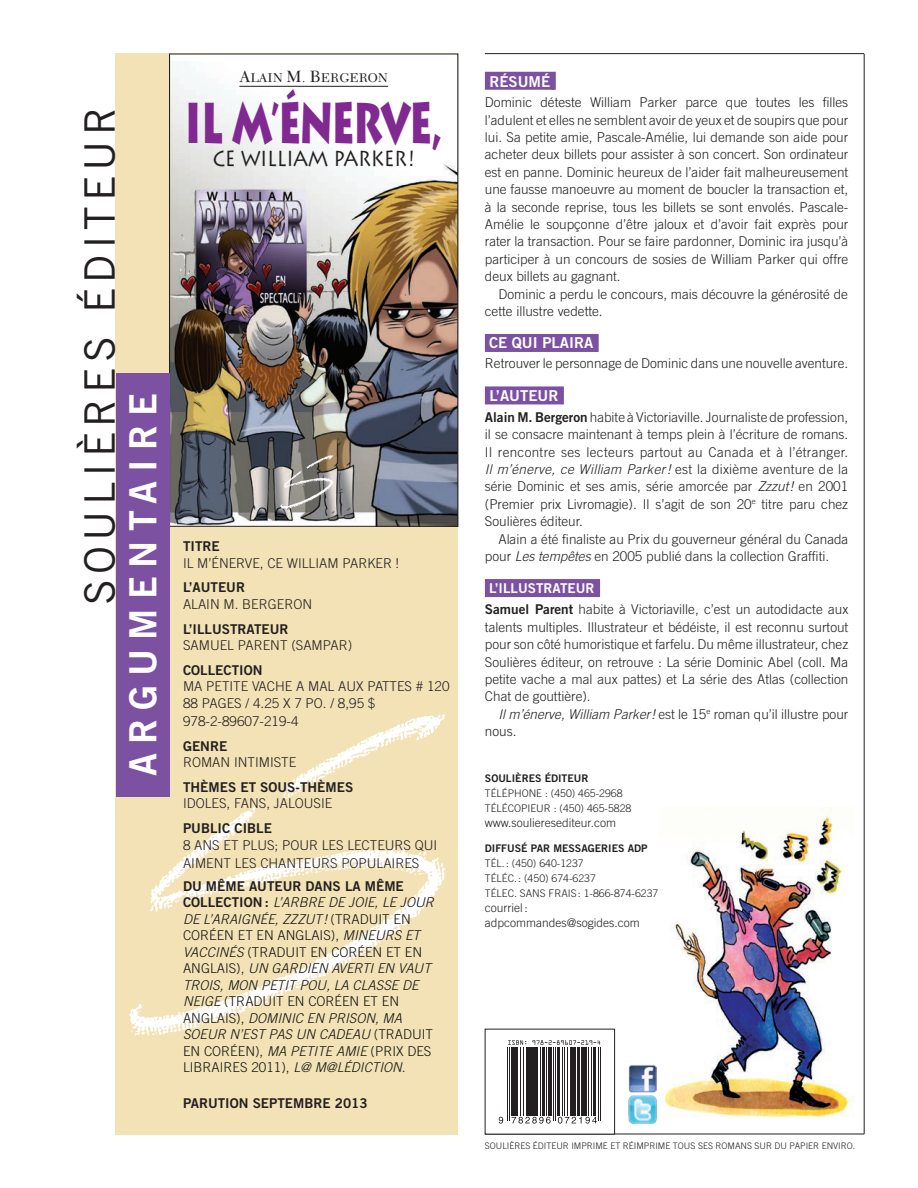
<style>
.page{position:relative;width:918px;height:1188px;background:#fff}
.page>*{position:absolute;margin:0;border:0;box-sizing:border-box;transform-origin:0 0}
.t1{font:900 56.7px "Lithos";letter-spacing:-.05em;color:#802990;scale:.67 1}
.t2{font:42px "Trade Gothic";letter-spacing:.125em;color:#231f20}
.t3{font:37.5px "Trade Gothic Bold Two";letter-spacing:.24em;color:#fff}
.t4{font:21.75px "Lithos";letter-spacing:-.025em;color:#231f20;scale:.87 1}
.RULE{font:15px "Trade Gothic Bold Two";color:#fff}
.t5{font:300 13.5px/17.4px "Trade Gothic";color:#231f20}
.t6{font:italic 300 13.5px/16.5px "Trade Gothic";color:#141413}
.t7{font:13.5px/16.5px "Trade Gothic Bold Two";color:#231f20}
.t8{font:300 13.5px "Trade Gothic";letter-spacing:.025em;color:#231f20}
.RULE-2{font:13.5px "Trade Gothic Bold Two";color:#fff}
.t9{font:13.2px "New Caledonia";color:#231f20}
.t10{font:300 12px "Trade Gothic";color:#231f20}
.t11{font:300 10.5px "Trade Gothic";color:#231f20}
.t12{font:10.5px "Trade Gothic Bold Two";color:#231f20}
.t13{font:300 9px "Trade Gothic";color:#231f20}
.s1{font-size:16.95px}
.s2{font-family:"Trade Gothic";font-weight:300;font-style:italic;color:#141413}
.s3{font-style:normal}
.s4{font-family:"Trade Gothic Bold Two";font-weight:400}
.s5{font-style:italic}
</style>
<div class="page">
<div style="left:116px;top:53px;width:342px;height:1082px;background:#f3e2b6"></div>
<img style="left:116px;top:712px;width:330px;height:324px">
<img style="left:171px;top:56px;width:285px;height:468px">
<div style="left:169px;top:54px;width:289px;height:472px;border:1px solid #231f20"></div>
<div style="left:116px;top:373px;width:54px;height:423px;background:#7c51a1"></div>
<hr style="left:485px;top:53px;width:379px;height:1px;background:#231f20">
<hr style="left:864px;top:54px;width:1px;height:1080px;background:#231f20">
<hr style="left:485px;top:1134px;width:379px;height:1px;background:#231f20">
<div style="left:485px;top:72px;width:71px;height:18px;background:#7c51a1"></div>
<div style="left:485px;top:334px;width:114px;height:18px;background:#7c51a1"></div>
<div style="left:485px;top:386px;width:79px;height:18px;background:#7c51a1"></div>
<div style="left:485px;top:579px;width:115px;height:18px;background:#7c51a1"></div>
<svg style="left:508px;top:1040px;width:18px;height:5px"></svg>
<svg style="left:532px;top:1040px;width:68px;height:5px"></svg>
<svg style="left:499px;top:1117px;width:4px;height:7px"></svg>
<hr style="left:507px;top:1048px;width:1px;height:73px;background:#231f20">
<hr style="left:509px;top:1048px;width:1px;height:73px;background:#231f20">
<hr style="left:511px;top:1048px;width:3px;height:68px;background:#231f20">
<hr style="left:515px;top:1048px;width:2px;height:68px;background:#231f20">
<hr style="left:520px;top:1048px;width:1px;height:68px;background:#231f20">
<hr style="left:523px;top:1048px;width:1px;height:68px;background:#231f20">
<hr style="left:526px;top:1048px;width:2px;height:68px;background:#231f20">
<hr style="left:529px;top:1048px;width:2px;height:68px;background:#231f20">
<hr style="left:532px;top:1048px;width:2px;height:68px;background:#231f20">
<hr style="left:535px;top:1048px;width:3px;height:68px;background:#231f20">
<hr style="left:540px;top:1048px;width:1px;height:68px;background:#231f20">
<hr style="left:542px;top:1048px;width:3px;height:68px;background:#231f20">
<svg style="left:512px;top:1117px;width:39px;height:7px"></svg>
<hr style="left:546px;top:1048px;width:1px;height:68px;background:#231f20">
<hr style="left:548px;top:1048px;width:4px;height:68px;background:#231f20">
<hr style="left:553px;top:1048px;width:1px;height:73px;background:#231f20">
<hr style="left:555px;top:1048px;width:1px;height:73px;background:#231f20">
<hr style="left:557px;top:1048px;width:3px;height:68px;background:#231f20">
<hr style="left:562px;top:1048px;width:1px;height:68px;background:#231f20">
<hr style="left:564px;top:1048px;width:1px;height:68px;background:#231f20">
<hr style="left:568px;top:1048px;width:1px;height:68px;background:#231f20">
<hr style="left:570px;top:1048px;width:3px;height:68px;background:#231f20">
<hr style="left:573px;top:1048px;width:2px;height:68px;background:#231f20">
<hr style="left:577px;top:1048px;width:2px;height:68px;background:#231f20">
<hr style="left:581px;top:1048px;width:2px;height:68px;background:#231f20">
<hr style="left:584px;top:1048px;width:3px;height:68px;background:#231f20">
<hr style="left:588px;top:1048px;width:1px;height:68px;background:#231f20">
<svg style="left:558px;top:1117px;width:39px;height:7px"></svg>
<hr style="left:591px;top:1048px;width:1px;height:68px;background:#231f20">
<hr style="left:593px;top:1048px;width:3px;height:68px;background:#231f20">
<hr style="left:598px;top:1048px;width:1px;height:73px;background:#231f20">
<hr style="left:600px;top:1048px;width:1px;height:73px;background:#231f20">
<img style="left:628px;top:1064px;width:28px;height:28px">
<img style="left:628px;top:1095px;width:29px;height:29px">
<img style="left:664px;top:808px;width:187px;height:309px">
<p class="t2" style="left:74px;top:605px;width:500px;rotate:-90deg">SOULIÈRES ÉDITEUR</p>
<p class="t3" style="left:120px;top:776px;width:384px;rotate:-90deg">ARGUMENTAIRE</p>
<p class="t9" style="left:239px;top:70px;width:150px"><span class="s1">A</span>LAIN <span class="s1">M</span>. <span class="s1">B</span>ERGERON</p>
<p class="t1" style="left:185px;top:88px;width:386px">IL M’ÉNERVE,</p>
<p class="t4" style="left:213px;top:146px;width:233px">CE WILLIAM PARKER !</p>
<p class="t7" style="left:183px;top:538px;width:38px">TITRE</p>
<p class="t5" style="left:183px;top:554px;width:217px">IL M’ÉNERVE, CE WILLIAM PARKER !</p>
<p class="t7" style="left:183px;top:579px;width:64px">L’AUTEUR</p>
<p class="t5" style="left:183px;top:595px;width:131px">ALAIN M. BERGERON</p>
<p class="t7" style="left:183px;top:620px;width:107px">L’ILLUSTRATEUR</p>
<p class="t5" style="left:183px;top:637px;width:171px">SAMUEL PARENT (SAMPAR)</p>
<p class="t7" style="left:183px;top:662px;width:81px">COLLECTION</p>
<p class="t5" style="left:183px;top:678px;width:268px">MA PETITE VACHE A MAL AUX PATTES # 120</p>
<p class="t5" style="left:183px;top:694px;width:194px">88 PAGES / 4.25 X 7 PO. / 8,95 $</p>
<p class="t5" style="left:183px;top:712px;width:117px">978-2-89607-219-4</p>
<p class="t7" style="left:183px;top:737px;width:46px">GENRE</p>
<p class="t5" style="left:183px;top:754px;width:115px">ROMAN INTIMISTE</p>
<p class="t7" style="left:183px;top:779px;width:172px">THÈMES ET SOUS-THÈMES</p>
<p class="t5" style="left:183px;top:795px;width:151px">IDOLES, FANS, JALOUSIE</p>
<p class="t7" style="left:183px;top:820px;width:90px">PUBLIC CIBLE</p>
<p class="t5" style="left:183px;top:836px;width:256px;line-height:18px">8 ANS ET PLUS; POUR LES LECTEURS QUI<br>AIMENT LES CHANTEURS POPULAIRES</p>
<p class="t7" style="left:183px;top:878px;width:252px">DU MÊME AUTEUR DANS LA MÊME<br>COLLECTION : <span class="s2">L’ARBRE DE JOIE, LE JOUR</span></p>
<p class="t6" style="left:183px;top:911px;width:252px">DE L’ARAIGNÉE, ZZZUT! <span class="s3">(TRADUIT EN CORÉEN ET EN ANGLAIS),</span> MINEURS ET VACCINÉS <span class="s3">(TRADUIT EN CORÉEN ET EN ANGLAIS),</span> UN GARDIEN AVERTI EN VAUT TROIS, MON PETIT POU, LA CLASSE DE NEIGE <span class="s3">(TRADUIT EN CORÉEN ET EN ANGLAIS),</span> DOMINIC EN PRISON, MA SOEUR N’EST PAS UN CADEAU <span class="s3">(TRADUIT EN CORÉEN),</span> MA PETITE AMIE <span class="s3">(PRIX DES LIBRAIRES 2011),</span> L@ M@LÉDICTION<span class="s3">.</span></p>
<p class="t7" style="left:183px;top:1095px;width:186px">PARUTION SEPTEMBRE 2013</p>
<p class="RULE" style="left:489px;top:72px;width:68px">RÉSUMÉ<sub>1</sub></p>
<p class="t5" style="left:485px;top:93px;width:365px;text-align:justify">Dominic déteste William Parker parce que toutes les filles l’adulent et elles ne semblent avoir de yeux et de soupirs que pour lui. Sa petite amie, Pascale-Amélie, lui demande son aide pour acheter deux billets pour assister à son concert. Son ordinateur est en panne. Dominic heureux de l’aider fait malheureusement une fausse manoeuvre au moment de boucler la transaction et, à la seconde reprise, tous les billets se sont envolés. Pascale-Amélie le soupçonne d’être jaloux et d’avoir fait exprès pour rater la transaction. Pour se faire pardonner, Dominic ira jusqu’à participer à un concours de sosies de William Parker qui offre deux billets au gagnant.</p>
<p class="t5" style="left:485px;top:285px;width:365px;text-indent:14px">Dominic a perdu le concours, mais découvre la générosité de cette illustre vedette.</p>
<p class="RULE" style="left:489px;top:334px;width:111px">CE QUI PLAIRA<sub>1</sub></p>
<p class="t5" style="left:485px;top:355px;width:365px">Retrouver le personnage de Dominic dans une nouvelle aventure.</p>
<p class="RULE" style="left:489px;top:386px;width:76px">L’AUTEUR<sub>1</sub></p>
<p class="t5" style="left:485px;top:408px;width:365px"><span class="s4">Alain M. Bergeron</span> habite à Victoriaville. Journaliste de profession, il se consacre maintenant à temps plein à l’écriture de romans.</p>
<p class="t8" style="left:485px;top:444px;width:365px">Il rencontre ses lecteurs partout au Canada et à l’étranger.</p>
<p class="t5" style="left:485px;top:460px;width:365px;text-align:justify"><span class="s5">Il m’énerve, ce William Parker!</span> est la dixième aventure de la série Dominic et ses amis, série amorcée par <span class="s5">Zzzut!</span> en 2001 (Premier prix Livromagie). Il s’agit de son 20<sup>e</sup> titre paru chez Soulières éditeur.</p>
<p class="t5" style="left:485px;top:530px;width:365px;text-indent:14px">Alain a été finaliste au Prix du gouverneur général du Canada pour <span class="s5">Les tempêtes</span> en 2005 publié dans la collection Graffiti.</p>
<p class="RULE-2" style="left:489px;top:580px;width:113px">L’ILLUSTRATEUR<sub>1</sub></p>
<p class="t5" style="left:485px;top:601px;width:365px;text-align:justify"><span class="s4">Samuel Parent</span> habite à Victoriaville, c’est un autodidacte aux talents multiples. Illustrateur et bédéiste, il est reconnu surtout pour son côté humoristique et farfelu. Du même illustrateur, chez Soulières éditeur, on retrouve : La série Dominic Abel (coll. Ma petite vache a mal aux pattes) et La série des Atlas (collection Chat de gouttière).</p>
<p class="t5" style="left:485px;top:705px;width:365px;text-indent:13px"><span class="s5">Il m’énerve, William Parker!</span> est le 15<sup>e</sup> roman qu’il illustre pour nous.</p>
<p class="t12" style="left:485px;top:772px;width:105px">SOULIÈRES ÉDITEUR</p>
<p class="t11" style="left:485px;top:787px;width:139px">TÉLÉPHONE : (450) 465-2968</p>
<p class="t11" style="left:485px;top:802px;width:148px">TÉLÉCOPIEUR : (450) 465-5828</p>
<p class="t10" style="left:485px;top:816px;width:133px">www.soulieresediteur.com</p>
<p class="t12" style="left:485px;top:842px;width:164px">DIFFUSÉ PAR MESSAGERIES ADP</p>
<p class="t11" style="left:485px;top:857px;width:100px">TÉL.: (450) 640-1237</p>
<p class="t11" style="left:485px;top:872px;width:113px">TÉLÉC.: (450) 674-6237</p>
<p class="t11" style="left:485px;top:887px;width:175px">TÉLEC. SANS FRAIS: 1-866-874-6237</p>
<p class="t10" style="left:485px;top:901px;width:44px">courriel:</p>
<p class="t10" style="left:485px;top:916px;width:156px">adpcommandes@sogides.com</p>
<p class="t13" style="left:485px;top:1140px;width:372px">SOULIÈRES ÉDITEUR IMPRIME ET RÉIMPRIME TOUS SES ROMANS SUR DU PAPIER ENVIRO.</p>
</div>
